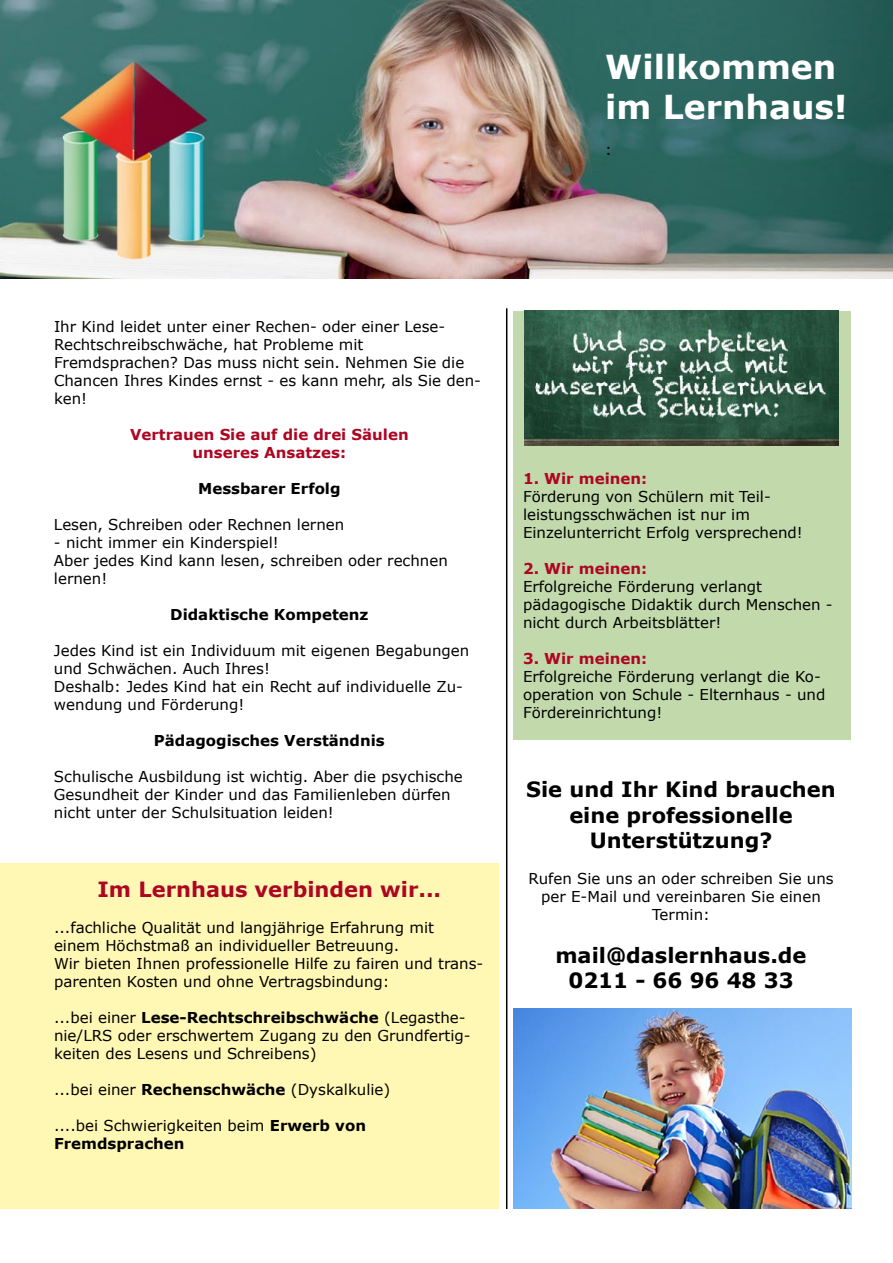
<style>
.page{position:relative;width:893px;height:1263px;background:#fff}
.page>*{position:absolute;margin:0;border:0;box-sizing:border-box;transform-origin:0 0}
.t1{font:700 33px/39.6px "Verdana";color:#fff}
.t2{font:700 21px/25.2px "Verdana";color:#000;text-align:center}
.t3{font:700 21px "Verdana";color:#ad0623}
.t4{font:15px/18px "Verdana";color:#000}
.t5{font:700 15px/18px "Verdana";color:#ad0623;text-align:center}
.t6{font:700 15px "Verdana";color:#000}
.s1{font-weight:700}
</style>
<div class="page">
<div style="left:513px;top:311px;width:337px;height:429px;background:#c1d9ab"></div>
<div style="left:0;top:863px;width:499px;height:346px;background:#fff8b4"></div>
<img style="left:0;top:0;width:893px;height:279px">
<hr style="left:506px;top:308px;width:1px;height:901px;background:#000">
<img style="left:524px;top:310px;width:315px;height:136px">
<img style="left:513px;top:1008px;width:339px;height:200px">
<h1 class="t1" style="left:605px;top:47px;width:244px">Willkommen im Lernhaus!</h1>
<p class="t4" style="left:605px;top:140px;width:8px">:</p>
<p class="t4" style="left:54px;top:317px;width:429px">Ihr Kind leidet unter einer Rechen- oder einer Lese-Rechtschreibschwäche, hat Probleme mit Fremdsprachen? Das muss nicht sein. Nehmen Sie die Chancen Ihres Kindes ernst - es kann mehr, als Sie den&shy;ken!</p>
<p class="t5" style="left:130px;top:425px;width:280px">Vertrauen Sie auf die drei Säulen unseres Ansatzes:</p>
<p class="t6" style="left:198px;top:478px;width:144px">Messbarer Erfolg</p>
<p class="t4" style="left:54px;top:515px;width:292px">Lesen, Schreiben oder Rechnen lernen</p>
<p class="t4" style="left:54px;top:533px;width:395px">- nicht immer ein Kinderspiel!<br>Aber jedes Kind kann lesen, schreiben oder rechnen lernen!</p>
<p class="t6" style="left:170px;top:604px;width:200px">Didaktische Kompetenz</p>
<p class="t4" style="left:54px;top:641px;width:417px">Jedes Kind ist ein Individuum mit eigenen Begabungen und Schwächen. Auch Ihres!<br>Deshalb: Jedes Kind hat ein Recht auf individuelle Zu&shy;wendung und Förderung!</p>
<p class="t6" style="left:154px;top:730px;width:232px">Pädagogisches Verständnis</p>
<p class="t4" style="left:54px;top:767px;width:410px">Schulische Ausbildung ist wichtig. Aber die psychische<br>Gesundheit der Kinder und das Familienleben dürfen nicht unter der Schulsituation leiden!</p>
<h2 class="t3" style="left:97px;top:875px;width:345px">Im Lernhaus verbinden wir...</h2>
<p class="t4" style="left:54px;top:919px;width:431px">...fachliche Qualität und langjährige Erfahrung mit einem Höchstmaß an individueller Betreuung.<br>Wir bieten Ihnen professionelle Hilfe zu fairen und trans&shy;parenten Kosten und ohne Vertragsbindung:</p>
<p class="t4" style="left:54px;top:1009px;width:418px">...bei einer <span class="s1">Lese-Rechtschreibschwäche</span> (Legasthe&shy;nie/LRS oder erschwertem Zugang zu den Grundfertig&shy;keiten des Lesens und Schreibens)</p>
<p class="t4" style="left:54px;top:1081px;width:338px">...bei einer <span class="s1">Rechenschwäche</span> (Dyskalkulie)</p>
<p class="t4" style="left:54px;top:1117px;width:313px">....bei Schwierigkeiten beim <span class="s1">Erwerb von<br>Fremdsprachen</span></p>
<p class="t5" style="left:523px;top:469px;width:126px">1. Wir meinen:</p>
<p class="t4" style="left:523px;top:488px;width:281px">Förderung von Schülern mit Teil&shy;leistungsschwächen ist nur im<br>Einzelunterricht Erfolg versprechend!</p>
<p class="t5" style="left:523px;top:559px;width:126px">2. Wir meinen:</p>
<p class="t4" style="left:523px;top:578px;width:311px">Erfolgreiche Förderung verlangt pädagogische Didaktik durch Menschen - nicht durch Arbeitsblätter!</p>
<p class="t5" style="left:523px;top:649px;width:126px">3. Wir meinen:</p>
<p class="t4" style="left:523px;top:668px;width:304px">Erfolgreiche Förderung verlangt die Ko&shy;operation von Schule - Elternhaus - und<br>Fördereinrichtung!</p>
<h2 class="t2" style="left:526px;top:777px;width:311px">Sie und Ihr Kind brauchen eine professionelle<br>Unterstützung?</h2>
<p class="t4" style="left:528px;top:869px;width:307px;text-align:center">Rufen Sie uns an oder schreiben Sie uns per E-Mail und vereinbaren Sie einen<br>Termin:</p>
<h2 class="t2" style="left:555px;top:942px;width:253px">mail@daslernhaus.de<br>0211 - 66 96 48 33</h2>
</div>
